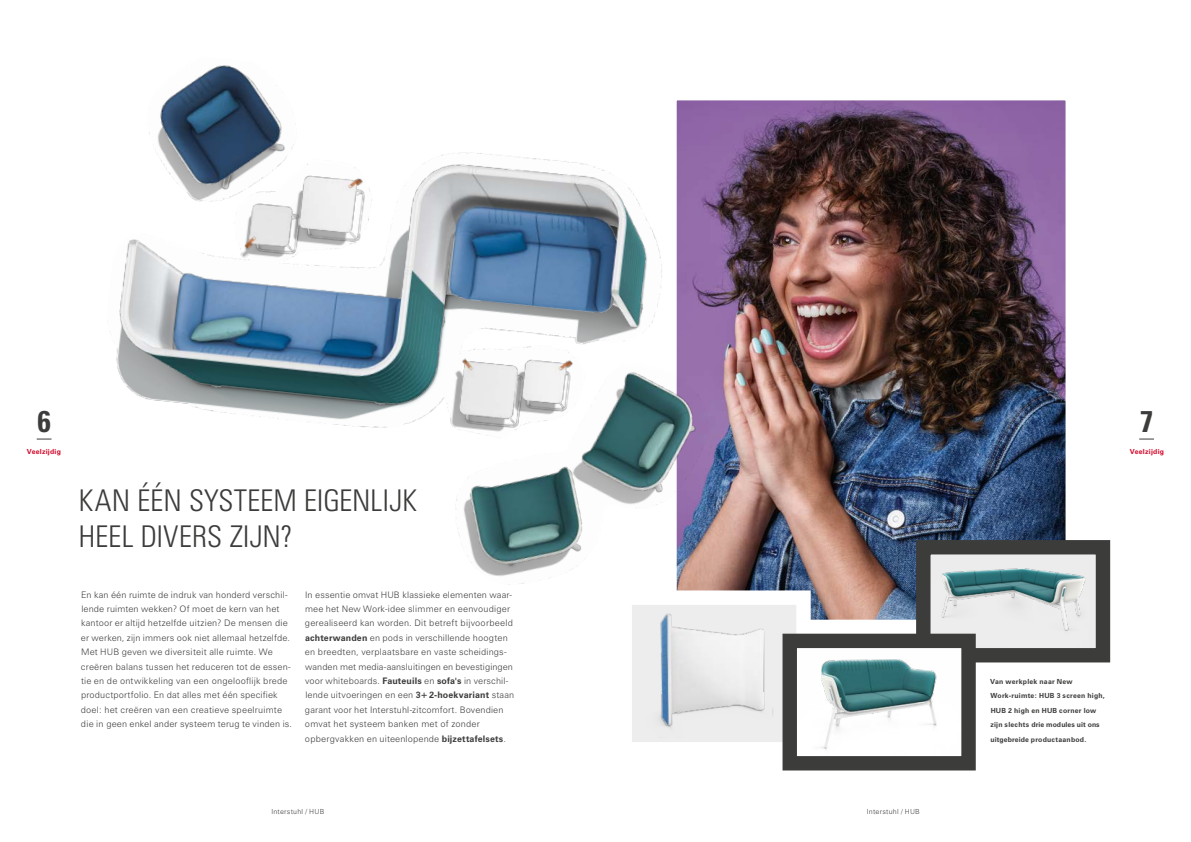
<style>
.page{position:relative;width:1191px;height:842px;background:#fff}
.page>*{position:absolute;margin:0;border:0;box-sizing:border-box;transform-origin:0 0}
.t1{font:30px/36px "Zurich BT Light Condensed Head";letter-spacing:.005em;color:#3c3c3b}
.t2{font:30px "Zurich BT Bold Condensed Head";color:#3c3c3b}
.t3{font:300 9px/14.4px "Zurich BT";letter-spacing:.02em;color:#3c3c3b}
.t4{font:700 7px/14.4px "Zurich BT";letter-spacing:.035em;color:#3c3c3b}
.t5{font:300 7px "Zurich BT";letter-spacing:.035em;color:#3c3c3b}
.t6{font:700 7px "Zurich BT";letter-spacing:.035em;color:#d3072a}
.s1{font-weight:700}
</style>
<div class="page">
<img style="left:757px;top:100px;width:309px;height:433px">
<img style="left:107px;top:65px;width:650px;height:520px">
<svg style="left:610px;top:533px;width:501px;height:238px"></svg>
<svg style="left:37px;top:439px;width:14px;height:1px"></svg>
<svg style="left:1139px;top:439px;width:15px;height:1px"></svg>
<h1 class="t2" style="left:37px;top:403px;width:16px">6</h1>
<h1 class="t2" style="left:1139px;top:403px;width:16px">7</h1>
<p class="t6" style="left:27px;top:447px;width:36px">Veelzijdig</p>
<p class="t6" style="left:1129px;top:447px;width:36px">Veelzijdig</p>
<h1 class="t1" style="left:79px;top:482px;width:340px">KAN ÉÉN SYSTEEM EIGENLIJK<br>HEEL DIVERS ZIJN?</h1>
<p class="t3" style="left:81px;top:587px;width:213px">En kan één ruimte de indruk van honderd verschil&shy;lende ruimten wekken? Of moet de kern van het kantoor er altijd hetzelfde uitzien? De mensen die er werken, zijn immers ook niet allemaal hetzelfde.<br>Met HUB geven we diversiteit alle ruimte. We creëren balans tussen het reduceren tot de essen&shy;tie en de ontwikkeling van een ongelooflijk brede productportfolio. En dat alles met één specifiek doel: het creëren van een creatieve speelruimte die in geen enkel ander systeem terug te vinden is.</p>
<p class="t3" style="left:305px;top:587px;width:211px">In essentie omvat HUB klassieke elementen waar&shy;mee het New Work-idee slimmer en eenvoudiger gerealiseerd kan worden. Dit betreft bijvoorbeeld <span class="s1">achterwanden</span> en pods in verschillende hoogten en breedten, verplaatsbare en vaste scheidings&shy;wanden met media-aansluitingen en bevestigingen voor whiteboards. <span class="s1">Fauteuils</span> en <span class="s1">sofa's</span> in verschil&shy;lende uitvoeringen en een <span class="s1">3+2-hoekvariant</span> staan garant voor het Interstuhl-zitcomfort. Bovendien omvat het systeem banken met of zonder opbergvakken en uiteenlopende <span class="s1">bijzettafelsets</span>.</p>
<p class="t5" style="left:271px;top:807px;width:55px">Interstuhl / HUB</p>
<p class="t5" style="left:867px;top:807px;width:55px">Interstuhl / HUB</p>
<p class="t4" style="left:990px;top:674px;width:116px">Van werkplek naar New<br>Work-ruimte: HUB 3 screen high,<br>HUB 2 high en HUB corner low zijn slechts drie modules uit ons uitgebreide productaanbod.</p>
</div>
